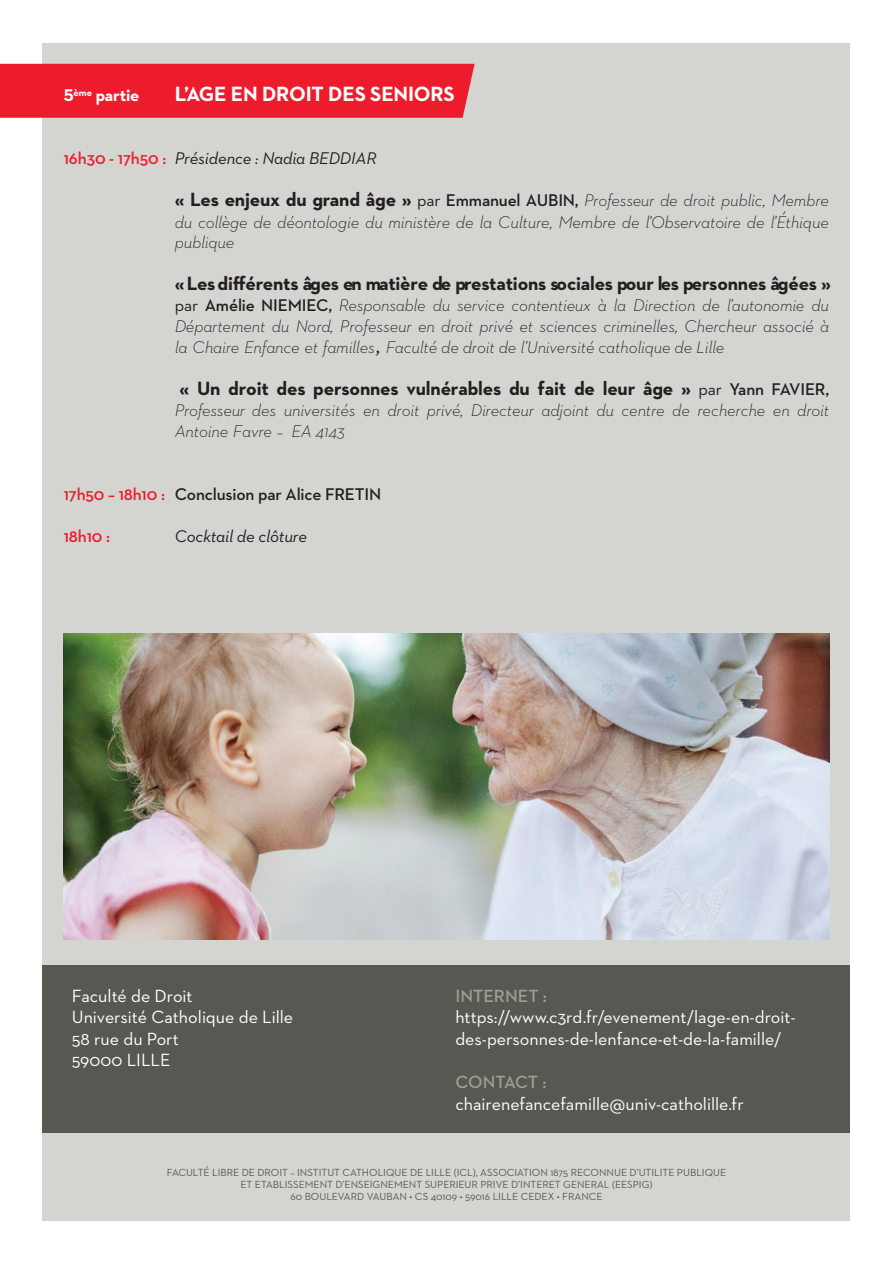
<style>
.page{position:relative;width:893px;height:1263px;background:#fff}
.page>*{position:absolute;margin:0;border:0;box-sizing:border-box;transform-origin:0 0}
.t1{font:700 21px "Neutraface 2 Text";letter-spacing:-.01em;color:#fff}
.t2{font:700 19.5px "Neutraface 2 Text";letter-spacing:-.01em;color:#231f20}
.t3{font:18px/21.6px "Neutraface 2 Text";color:#fff}
.t4{font:600 18px "Neutraface 2 Text";color:#9e9e93}
.t5{font:italic 300 17.25px/20.9px "Neutraface 2 Text";letter-spacing:-.01em;color:#231f20;text-align:justify}
.t6{font:italic 17.25px "Neutraface 2 Text";letter-spacing:-.01em;color:#231f20}
.t7{font:600 17.25px "Neutraface 2 Text";letter-spacing:-.01em;color:#231f20}
.t8{font:700 17.25px "Neutraface 2 Text";letter-spacing:-.01em;color:#fff}
.t9{font:600 17.25px "Neutraface 2 Text";letter-spacing:-.01em;color:#ee1b2d}
.t10{font:10.5px/12px "Neutraface 2 Text";color:#585752;text-align:center}
.s1{font-weight:600;font-style:normal;color:#ee1b2d}
.s2{font-weight:700;font-style:normal;font-size:19.5px}
.s3{font-weight:400;font-style:normal}
.s4{font-weight:600;font-style:normal}
.s5{font-family:"Trebuchet MS";font-weight:400}
.s6{font-weight:400;font-size:17.25px}
.s7{font-weight:600;font-size:17.25px}
.s8{color:#ee1b2d}
</style>
<div class="page">
<div style="left:43px;top:43px;width:807px;height:1177px;background:#d4d4d0"></div>
<div style="left:43px;top:965px;width:807px;height:168px;background:#585752"></div>
<div style="left:0;top:64px;width:475px;height:54px;background:#ee1b2d"></div>
<img style="left:64px;top:634px;width:765px;height:306px">
<p class="t8" style="left:64px;top:85px;width:77px">5<sup>ème</sup> partie</p>
<p class="t1" style="left:175px;top:81px;width:281px">L’AGE EN DROIT DES SENIORS</p>
<p class="t6" style="left:64px;top:152px;width:314px"><span class="s1">16h30 - 17h50 :</span> Présidence : Nadia BEDDIAR</p>
<p class="t5" style="left:175px;top:190px;width:656px"><span class="s2">« Les enjeux du grand âge »</span> <span class="s3">par</span> <span class="s4">Emmanuel AUBIN,</span> Professeur de droit public, Membre du collège de déontologie du ministère de la Culture, Membre de l’Observatoire de l’Éthique publique</p>
<p class="t2" style="left:175px;top:272px;width:658px">« Les différents âges en matière de prestations sociales pour les personnes âgées »</p>
<p class="t5" style="left:175px;top:294px;width:656px"><span class="s3">par</span> <span class="s4">Amélie NIEMIEC,</span> Responsable du service contentieux à la Direction de l’autonomie du Département du Nord, Professeur en droit privé et sciences criminelles, Chercheur associé à la Chaire Enfance et familles<span class="s5">,</span> Faculté de droit de l’Université catholique de Lille</p>
<p class="t2" style="left:180px;top:376px;width:651px">« Un droit des personnes vulnérables du fait de leur âge » <span class="s6">par</span> <span class="s7">Yann FAVIER,</span></p>
<p class="t5" style="left:175px;top:400px;width:656px;line-height:20.4px">Professeur des universités en droit privé, Directeur adjoint du centre de recherche en droit<br>Antoine Favre – EA 4143</p>
<p class="t7" style="left:64px;top:488px;width:319px"><span class="s8">17h50 – 18h10 :</span> Conclusion par Alice FRETIN</p>
<p class="t9" style="left:64px;top:530px;width:48px">18h10 :</p>
<p class="t6" style="left:175px;top:530px;width:134px">Cocktail de clôture</p>
<p class="t3" style="left:72px;top:984px;width:223px">Faculté de Droit<br>Université Catholique de Lille<br>58 rue du Port<br>59000 LILLE</p>
<p class="t4" style="left:455px;top:988px;width:93px">INTERNET :</p>
<p class="t3" style="left:455px;top:1006px;width:342px">https://www.c3rd.fr/evenement/lage-en-droit&shy;des-personnes-de-lenfance-et-de-la-famille/</p>
<p class="t4" style="left:455px;top:1075px;width:93px">CONTACT :</p>
<p class="t3" style="left:455px;top:1092px;width:290px">chairenefancefamille@univ-catholille.fr</p>
<p class="t10" style="left:167px;top:1166px;width:561px">FACULTÉ LIBRE DE DROIT – INSTITUT CATHOLIQUE DE LILLE (ICL), ASSOCIATION 1875 RECONNUE D’UTILITE PUBLIQUE<br>ET ETABLISSEMENT D’ENSEIGNEMENT SUPERIEUR PRIVE D’INTERET GENERAL (EESPIG)<br>60 BOULEVARD VAUBAN • CS 40109 • 59016 LILLE CEDEX • FRANCE</p>
</div>
